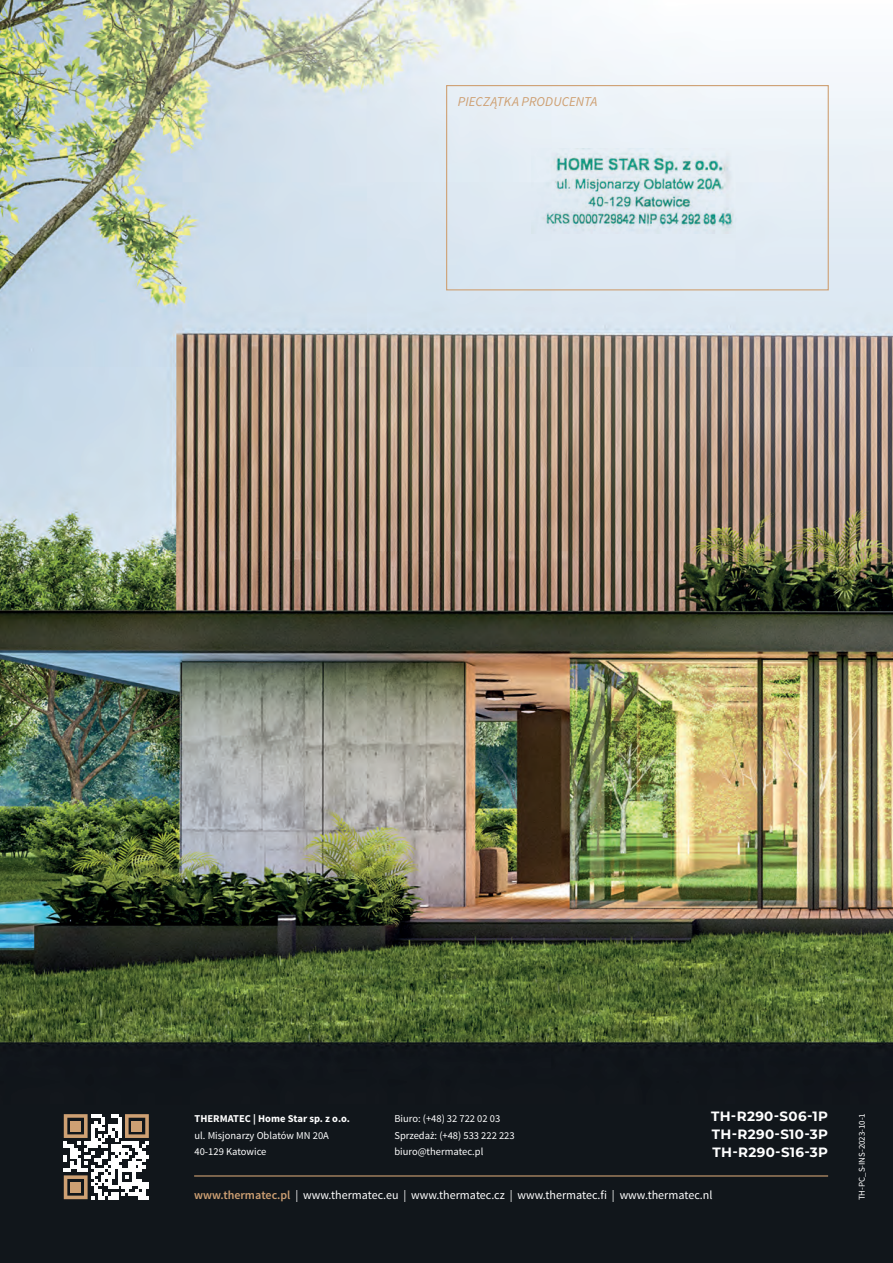
<style>
.page{position:relative;width:893px;height:1263px;background:#fff}
.page>*{position:absolute;margin:0;border:0;box-sizing:border-box;transform-origin:0 0}
.t1{font:700 13.5px "Montserrat";letter-spacing:.025em;color:#fff}
.Paragraph_2{font:italic 13.5px "Source Sans Variable";letter-spacing:.005em;color:#cea073}
.t2{font:12px "Source Sans Pro";color:#fff}
.t3{font:10.5px "Source Sans Pro";color:#fff}
.t4{font:700 10.5px "Source Sans Pro";color:#fff}
.t5{font:8.85px "Source Sans Pro";color:#fff}
.s1{font-weight:600;color:#cea073}
</style>
<div class="page">
<img style="left:0;top:0;width:893px;height:1263px">
<hr style="left:194px;top:1175px;width:634px;height:1px;background:#cea073">
<div style="left:446px;top:85px;width:383px;height:205px;border:1px solid #cea073"></div>
<img style="left:531px;top:149px;width:213px;height:85px">
<svg style="left:64px;top:1114px;width:85px;height:85px"></svg>
<div style="left:71px;top:1121px;width:10px;height:10px;background:#cea073"></div>
<div style="left:132px;top:1121px;width:10px;height:10px;background:#cea073"></div>
<div style="left:71px;top:1182px;width:10px;height:10px;background:#cea073"></div>
<p class="Paragraph_2" style="left:458px;top:93px;width:141px">PIECZĄTKA PRODUCENTA</p>
<p class="t1" style="left:711px;top:1106px;width:119px">TH-R290-S06-1P</p>
<p class="t1" style="left:712px;top:1124px;width:118px">TH-R290-S10-3P</p>
<p class="t1" style="left:712px;top:1142px;width:117px">TH-R290-S16-3P</p>
<p class="t4" style="left:195px;top:1112px;width:157px">THERMATEC | Home Star sp. z o.o.</p>
<p class="t3" style="left:195px;top:1128px;width:136px">ul. Misjonarzy Oblatów MN 20A</p>
<p class="t3" style="left:195px;top:1145px;width:73px">40-129 Katowice</p>
<p class="t3" style="left:394px;top:1112px;width:107px">Biuro: (+48) 32 722 02 03</p>
<p class="t3" style="left:394px;top:1128px;width:122px">Sprzedaż: (+48) 533 222 223</p>
<p class="t3" style="left:394px;top:1145px;width:90px">biuro@thermatec.pl</p>
<p class="t2" style="left:194px;top:1188px;width:520px"><span class="s1">www.thermatec.pl</span> | www.thermatec.eu | www.thermatec.cz | www.thermatec.fi | www.thermatec.nl</p>
<p class="t5" style="left:856px;top:1200px;width:89px;rotate:-90deg">TH-PC_S-INS-2023-10-1</p>
</div>
